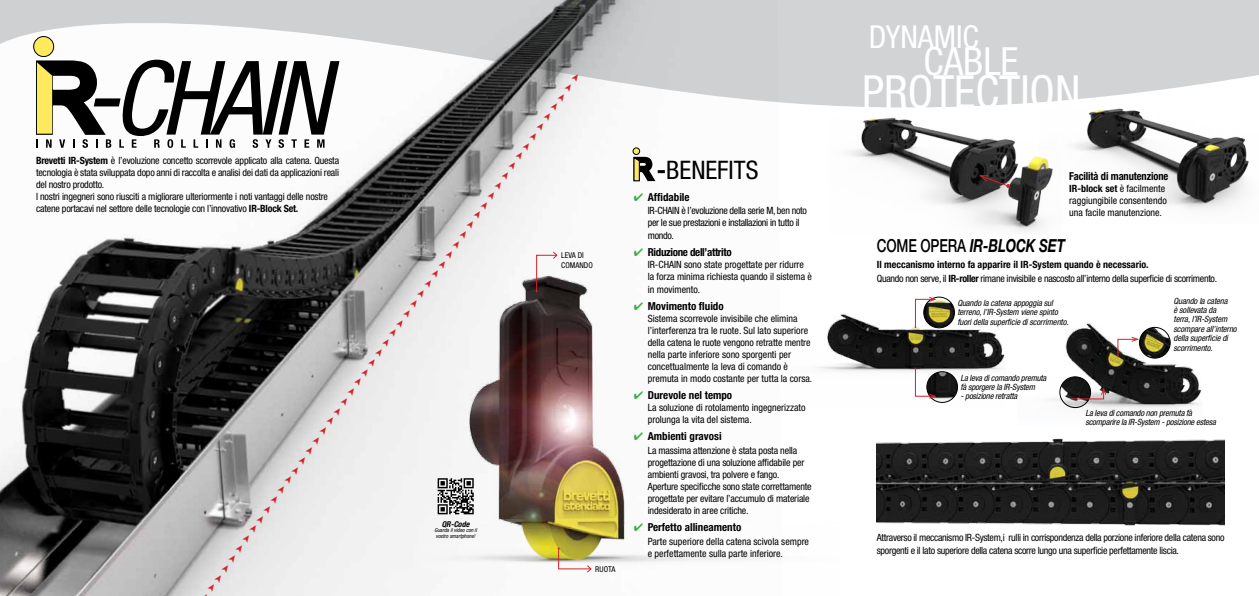
<style>
.page{position:relative;width:1259px;height:596px;background:#fff}
.page>*{position:absolute;margin:0;border:0;box-sizing:border-box;transform-origin:0 0}
.t1{font:condensed 45.7px "Helvetica Neue";color:#fff}
.t2{font:condensed 38.8px "Helvetica Neue";color:#fff}
.t3{font:condensed 31.6px "Helvetica Neue";color:#fff}
.t4{font:condensed 25.5px "Helvetica Neue";color:#000}
.t5{font:italic 700 18px "Helvetica Neue";letter-spacing:-.01em;color:#000;scale:.75 1}
.t6{font:700 condensed 11px "Helvetica Neue";color:#000}
.t7{font:700 condensed 11px "Helvetica Neue";letter-spacing:-.03em;color:#000}
.t8{font:700 condensed 11px "Helvetica Neue";color:#000;scale:.95 1}
.t9{font:condensed 10px/12px "Helvetica Neue";letter-spacing:-.015em;color:#000}
.t10{font:italic condensed 8.6px/9.4px "Helvetica Neue";letter-spacing:-.01em;color:#000}
.t11{font:8.4px "Zapf Dingbats";color:#d2232a}
.t12{font:condensed 8px/9.6px "Helvetica Neue";color:#000}
.t13{font:italic 700 condensed 8px "Helvetica Neue";color:#000}
.t14{font:italic condensed 5.5px/5.5px "Helvetica Neue";color:#000}
.s1{font-weight:700}
.s2{color:#41ad49}
.s3{font-weight:500;font-style:normal}
</style>
<div class="page">
<img style="left:1051px;top:323px;width:151px;height:86px">
<img style="left:839px;top:296px;width:166px;height:107px">
<img style="left:0;top:108px;width:639px;height:487px">
<img style="left:5px;top:108px;width:199px;height:487px">
<svg style="left:0;top:0;width:1259px;height:108px;fill:#d1d3d4"></svg>
<img style="left:877px;top:438px;width:347px;height:88px">
<div style="left:34px;top:37px;width:20px;height:19px;background:#ffe95e;border-radius:50%"></div>
<div style="left:33px;top:36px;width:21px;height:21px;border:1px solid #000;border-radius:50%"></div>
<svg style="left:32px;top:56px;width:307px;height:92px"></svg>
<svg style="left:631px;top:148px;width:25px;height:36px"></svg>
<img style="left:923px;top:297px;width:31px;height:30px;border-radius:15px">
<div style="left:923px;top:297px;width:31px;height:31px;border:1px solid #000;border-radius:50%"></div>
<img style="left:927px;top:371px;width:30px;height:31px;border-radius:15px">
<div style="left:926px;top:371px;width:31px;height:31px;border:1px solid #000;border-radius:50%"></div>
<img style="left:1060px;top:376px;width:30px;height:31px;border-radius:15px">
<div style="left:1059px;top:376px;width:31px;height:31px;border:1px solid #000;border-radius:50%"></div>
<img style="left:1139px;top:327px;width:31px;height:31px;border-radius:15px">
<div style="left:1139px;top:327px;width:31px;height:31px;border:1px solid #000;border-radius:50%"></div>
<svg style="left:1117px;top:336px;width:21px;height:20px"></svg>
<svg style="left:914px;top:296px;width:22px;height:32px"></svg>
<svg style="left:914px;top:367px;width:22px;height:31px"></svg>
<svg style="left:1071px;top:387px;width:35px;height:12px"></svg>
<img style="left:420px;top:197px;width:419px;height:398px">
<svg style="left:535px;top:251px;width:22px;height:41px"></svg>
<svg style="left:557px;top:547px;width:34px;height:25px"></svg>
<img style="left:829px;top:99px;width:215px;height:135px">
<img style="left:1039px;top:75px;width:220px;height:148px">
<svg style="left:977px;top:174px;width:33px;height:14px"></svg>
<svg style="left:437px;top:478px;width:37px;height:36px"></svg>
<p class="t11" style="left:209px;top:589px;width:636px;rotate:-55deg">➤ ➤ ➤ ➤ ➤ ➤ ➤ ➤➤ ➤ ➤ ➤ ➤ ➤ ➤ ➤ ➤ ➤ ➤ ➤ ➤➤ ➤ ➤ ➤ ➤ ➤ ➤ ➤ ➤➤➤ ➤ ➤ ➤ ➤ ➤ ➤ ➤ ➤ ➤ ➤➤ ➤ ➤ ➤ ➤ ➤ ➤ ➤ ➤ ➤ ➤</p>
<p class="t9" style="left:36px;top:154px;width:305px"><span class="s1">Brevetti IR-System</span> è l’evoluzione concetto scorrevole applicato alla catena. Questa tecnologia è stata sviluppata dopo anni di raccolta e analisi dei dati da applicazioni reali del nostro prodotto.<br>I nostri ingegneri sono riusciti a migliorare ulteriormente i noti vantaggi delle nostre catene portacavi nel settore delle tecnologie con l’innovativo <span class="s1">IR-Block Set.</span></p>
<p class="t12" style="left:561px;top:250px;width:33px">LEVA DI<br>COMANDO</p>
<p class="t13" style="left:442px;top:518px;width:29px">QR-Code</p>
<p class="t14" style="left:434px;top:527px;width:44px">Guarda il video con il vostro smartphone!</p>
<p class="t12" style="left:595px;top:564px;width:22px">RUOTA</p>
<h3 class="t4" style="left:657px;top:155px;width:103px"><span class="s1">-</span>BENEFITS</h3>
<p class="t6" style="left:634px;top:190px;width:57px"><span class="s2">✔</span> Affidabile</p>
<p class="t9" style="left:648px;top:204px;width:161px">IR-CHAIN è l’evoluzione della serie M, ben noto per le sue prestazioni e installazioni in tutto il</p>
<p class="t9" style="left:648px;top:229px;width:28px">mondo.</p>
<p class="t7" style="left:634px;top:245px;width:100px"><span class="s2">✔</span> Riduzione dell’attrito</p>
<p class="t9" style="left:648px;top:258px;width:166px">IR-CHAIN sono state progettate per ridurre la forza minima richiesta quando il sistema è</p>
<p class="t9" style="left:648px;top:283px;width:54px">in movimento.</p>
<p class="t6" style="left:634px;top:299px;width:91px"><span class="s2">✔</span> Movimento fluido</p>
<p class="t9" style="left:648px;top:312px;width:166px">Sistema scorrevole invisibile che elimina l’interferenza tra le ruote. Sul lato superiore della catena le ruote vengono retratte mentre nella parte inferiore sono sporgenti per concettualmente la leva di comando è premuta in modo costante per tutta la corsa.</p>
<p class="t6" style="left:634px;top:388px;width:100px"><span class="s2">✔</span> Durevole nel tempo</p>
<p class="t9" style="left:648px;top:401px;width:159px">La soluzione di rotolamento ingegnerizzato prolunga la vita del sistema.</p>
<p class="t6" style="left:634px;top:429px;width:89px"><span class="s2">✔</span> Ambienti gravosi</p>
<p class="t9" style="left:648px;top:444px;width:165px">La massima attenzione è stata posta nella progettazione di una soluzione affidabile per ambienti gravosi, tra polvere e fango.<br>Aperture specificche sono state correttamente progettate per evitare l’accumulo di materiale indesiderato in aree critiche.</p>
<p class="t6" style="left:634px;top:519px;width:109px"><span class="s2">✔</span> Perfetto allineamento</p>
<p class="t9" style="left:648px;top:534px;width:163px">Parte superiore della catena scivola sempre e perfettamente sulla parte inferiore.</p>
<h3 class="t3" style="left:868px;top:18px;width:112px">DYNAMIC</h3>
<h2 class="t2" style="left:923px;top:39px;width:96px">CABLE</h2>
<h1 class="t1" style="left:862px;top:65px;width:220px">PROTECTION</h1>
<p class="t8" style="left:1069px;top:170px;width:106px">Facilità di manutenzione</p>
<p class="t9" style="left:1069px;top:183px;width:99px"><span class="s1">IR-block set</span> è facilmente raggiungibile consentendo una facile manutenzione.</p>
<h3 class="t5" style="left:877px;top:235px;width:252px"><span class="s3">COME OPERA</span> IR-BLOCK SET</h3>
<p class="t9" style="left:877px;top:257px;width:342px;line-height:13.5px"><span class="s1">Il meccanismo interno fa apparire il IR-System quando è necessario.<br></span>Quando non serve, il <span class="s1">IR-roller</span> rimane invisibile e nascosto all’interno della superficie di scorrimento.</p>
<p class="t10" style="left:957px;top:298px;width:113px">Quando la catena appoggia sul terreno, l’IR-System viene spinto fuori della superficie di scorrimento.</p>
<p class="t10" style="left:960px;top:372px;width:87px">La leva di comando premuta fà sporgere la IR-System</p>
<p class="t10" style="left:960px;top:391px;width:58px">- posizione retratta</p>
<p class="t10" style="left:1173px;top:296px;width:65px">Quando la catena<br>è sollevata da<br>terra, l’IR-System scompare all’interno della superficie di scorrimento.</p>
<p class="t10" style="left:1085px;top:408px;width:132px">La leva di comando non premuta fà scomparire la IR-System - posizione estesa</p>
<p class="t9" style="left:877px;top:530px;width:349px;line-height:13.5px">Attraverso il meccanismo IR-System,i rulli in corrispondenza della porzione inferiore della catena sono sporgenti e il lato superiore della catena scorre lungo una superficie perfettamente liscia.</p>
</div>
